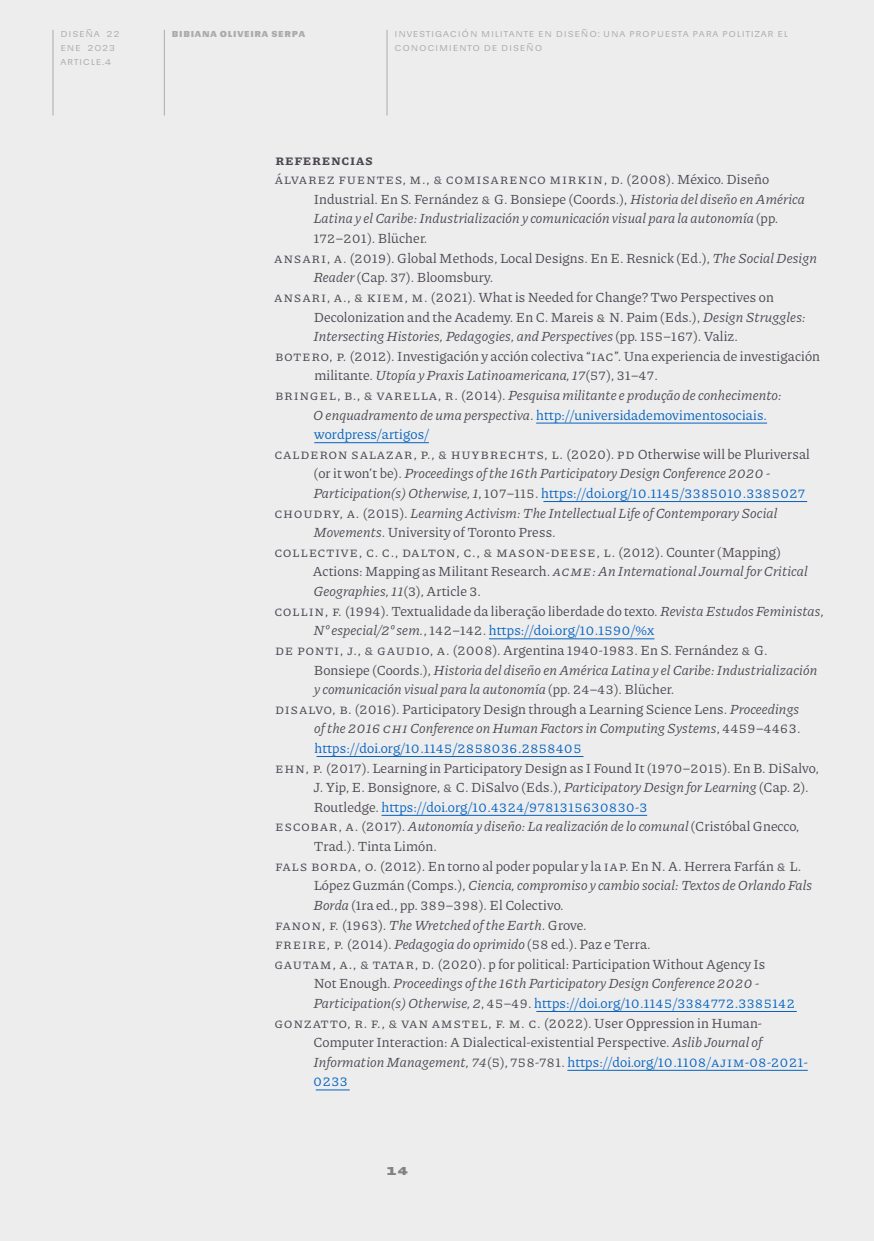
<style>
.page{position:relative;width:874px;height:1241px;background:#fff}
.page>*{position:absolute;margin:0;border:0;box-sizing:border-box;transform-origin:0 0}
.Referencias{font:14px/19.6px "Piazzolla";letter-spacing:.01em;color:#4c4651}
.Referencias-2{font:italic 14px/19.6px "Piazzolla";letter-spacing:.01em;color:#4c4651}
.Referencias-3{font:700 14px "Piazzolla";color:#4c4651}
.t1{font:700 14px "Sudamerican Grotesk";color:#828282}
.t2{font:10.5px/14px "Sudamerican Grotesk";letter-spacing:.07em;color:#ababab}
.t3{font:700 10.5px "Sudamerican Grotesk";letter-spacing:.07em;color:#ababab}
.s1{font-style:italic}
.s2{font-style:normal}
.s3{font-style:normal;color:#0563c1}
.s4{color:#0563c1}
</style>
<div class="page">
<div style="left:0;top:0;width:873px;height:1240px;background:#ededed"></div>
<hr style="left:52px;top:30px;width:1px;height:85px;background:#ababab">
<hr style="left:164px;top:30px;width:1px;height:85px;background:#ababab">
<hr style="left:386px;top:30px;width:1px;height:85px;background:#ababab">
<hr style="left:536px;top:423px;width:230px;height:1px;background:#0563c1">
<hr style="left:314px;top:442px;width:114px;height:1px;background:#0563c1">
<hr style="left:543px;top:501px;width:263px;height:1px;background:#0563c1">
<hr style="left:488px;top:638px;width:166px;height:1px;background:#0563c1">
<hr style="left:316px;top:756px;width:267px;height:1px;background:#0563c1">
<hr style="left:381px;top:815px;width:265px;height:1px;background:#0563c1">
<hr style="left:536px;top:1011px;width:260px;height:1px;background:#0563c1">
<hr style="left:567px;top:1069px;width:240px;height:1px;background:#0563c1">
<hr style="left:315px;top:1089px;width:34px;height:1px;background:#0563c1">
<p class="t2" style="left:60px;top:26px;width:61px">Diseña 22 ene 2023 article.4</p>
<p class="t3" style="left:172px;top:24px;width:135px">Bibiana Oliveira Serpa</p>
<p class="t2" style="left:394px;top:26px;width:395px">Investi gaci ón mi litante en di seño: Una propu esta para politizar el conoci mi ento de diseño</p>
<p class="Referencias-3" style="left:275px;top:150px;width:37px">REFERENCI</p>
<p class="Referencias-3" style="left:356px;top:150px;width:17px">AS</p>
<p class="Referencias" style="left:313px;top:169px;width:492px;text-indent:-39px">Álvare z Fue ntes, M., &amp; Comisare nco Mirkin, D. (2008). México. Diseño Industrial. En S. Fernández &amp; G. Bonsiepe (Coords.), <span class="s1">Historia del diseño en América Latina y el Caribe: Industrialización y comunicación visual para la autonomía</span> (pp.<br>172–201). Blücher.</p>
<p class="Referencias" style="left:313px;top:247px;width:505px;text-indent:-39px">Ans ar i, A. (2019). Global Methods, Local Designs. En E. Resnick (Ed.), <span class="s1">The Social Design<br>Reader</span> (Cap. 37). Bloomsbury.</p>
<p class="Referencias" style="left:313px;top:287px;width:493px;text-indent:-39px">Ans ar i, A., &amp; Kiem , M. (2021). What is Needed for Change? Two Perspectives on<br>Decolonization and the Academy. En C. Mareis &amp; N. Paim (Eds.), <span class="s1">Design Struggles:<br>Intersecting Histories, Pedagogies, and Perspectives</span> (pp. 155–167). Valiz.</p>
<p class="Referencias" style="left:314px;top:345px;width:507px;text-indent:-39px">Boter o, P. (2012). Investigación y acción colectiva “IAC”. Una experiencia de investigación militante. <span class="s1">Utopía y Praxis Latinoamericana, 17</span>(57), 31–47.</p>
<p class="Referencias-2" style="left:313px;top:385px;width:470px;text-indent:-38px"><span class="s2">Br inge l, B., &amp; Vare lla, R. (2014).</span> Pesquisa militante e produção de conhecimento:<br>O enquadramento de uma perspectiva<span class="s2">.</span> <span class="s3">http://universidademovimentosociais. wordpress/artigos/</span></p>
<p class="Referencias" style="left:274px;top:443px;width:36px">Calder</p>
<p class="Referencias" style="left:328px;top:443px;width:162px">on Salazar , P., &amp; Huybrech</p>
<p class="Referencias-2" style="left:313px;top:443px;width:498px;text-indent:214px"><span class="s2">ts, L. (2020). PD Otherwise will be Pluriversal (or it won’t be).</span> Proceedings of the 16th Participatory Design Conference 2020 -<br>Participation(s) Otherwise, 1<span class="s2">, 107–115.</span> <span class="s3">https://doi.org/10.1145/3385010.3385027</span></p>
<p class="Referencias" style="left:274px;top:502px;width:40px">Choudr</p>
<p class="Referencias-2" style="left:313px;top:502px;width:465px;text-indent:19px"><span class="s2">y, A. (2015).</span> Learning Activism: The Intellectual Life of Contemporary Social<br>Movements<span class="s2">. University of Toronto Press.</span></p>
<p class="Referencias" style="left:274px;top:541px;width:295px">Collective, C. C., Dalton, C., &amp; Mas on-Deese</p>
<p class="Referencias" style="left:312px;top:541px;width:496px;text-indent:283px">, L. (2012). Counter (Mapping)<br>Actions: Mapping as Militant Research. <span class="s1">ACME: An International Journal for Critical<br>Geographies, 11</span>(3), Article 3.</p>
<p class="Referencias" style="left:313px;top:600px;width:512px;text-indent:-39px">Collin, F. (1994). Textualidade da liberação liberdade do texto. <span class="s1">Revista Estudos Feministas,<br>Nº especial/2º sem.</span>, 142–142. <span class="s4">https://doi.org/10.1590/%x</span></p>
<p class="Referencias" style="left:313px;top:639px;width:504px;text-indent:-39px">De Ponti, J., &amp; Gaud io, A. (2008). Argentina 1940-1983. En S. Fernández &amp; G.<br>Bonsiepe (Coords.), <span class="s1">Historia del diseño en América Latina y el Caribe: Industrialización y comunicación visual para la autonomía</span> (pp. 24–43). Blücher.</p>
<p class="Referencias" style="left:314px;top:698px;width:488px;text-align:justify;text-indent:-39px">DiSalvo, B. (2016). Participatory Design through a Learning Science Lens. <span class="s1">Proceedings of the 2016 CHI Conference on Human Factors in Computing Systems</span>, 4459–4463. <span class="s4">https://doi.org/10.1145/2858036.2858405</span></p>
<p class="Referencias" style="left:313px;top:757px;width:506px;text-indent:-38px">Eh n, P. (2017). Learning in Participatory Design as I Found It (1970–2015). En B. DiSalvo,<br>J. Yip, E. Bonsignore, &amp; C. DiSalvo (Eds.), <span class="s1">Participatory Design for Learning</span> (Cap. 2).<br>Routledge. <span class="s4">https://doi.org/10.4324/9781315630830-3</span></p>
<p class="Referencias" style="left:313px;top:816px;width:487px;text-indent:-39px">Esc ob ar , A. (2017). <span class="s1">Autonomía y diseño: La realización de lo comunal</span> (Cristóbal Gnecco,<br>Trad.). Tinta Limón.</p>
<p class="Referencias" style="left:313px;top:855px;width:500px;text-indent:-38px">Fals Borda, O. (2012). En torno al poder popular y la IA P. En N. A. Herrera Farfán &amp; L.<br>López Guzmán (Comps.), <span class="s1">Ciencia, compromiso y cambio social: Textos de Orlando Fals<br>Borda</span> (1ra ed., pp. 389–398). El Colectivo.</p>
<p class="Referencias" style="left:275px;top:914px;width:313px">Fanon, F. (1963). <span class="s1">The Wretched of the Earth</span>. Grove.</p>
<p class="Referencias" style="left:275px;top:933px;width:377px">Fre ire , P. (2014). <span class="s1">Pedagogia do oprimido</span> (58 ed.). Paz e Terra.</p>
<p class="Referencias" style="left:313px;top:953px;width:482px;text-indent:-39px">Gautam, A., &amp; Tatar , D. (2020). p for political: Participation Without Agency Is<br>Not Enough. <span class="s1">Proceedings of the 16th Participatory Design Conference 2020 -<br>Participation(s) Otherwise, 2</span>, 45–49. <span class="s4">https://doi.org/10.1145/3384772.3385142</span></p>
<p class="Referencias" style="left:274px;top:1012px;width:168px">Gonzatto, R. F., &amp; van Ams</p>
<p class="Referencias" style="left:313px;top:1012px;width:495px;text-indent:148px">te l, F. M. C. (2022). User Oppression in Human-Computer Interaction: A Dialectical-existential Perspective. <span class="s1">Aslib Journal of Information Management, 74</span>(5), 758-781. <span class="s4">https://doi.org/10.1108/AJIM-08-2021- 0233</span></p>
<p class="t1" style="left:386px;top:1158px;width:23px">14</p>
</div>
